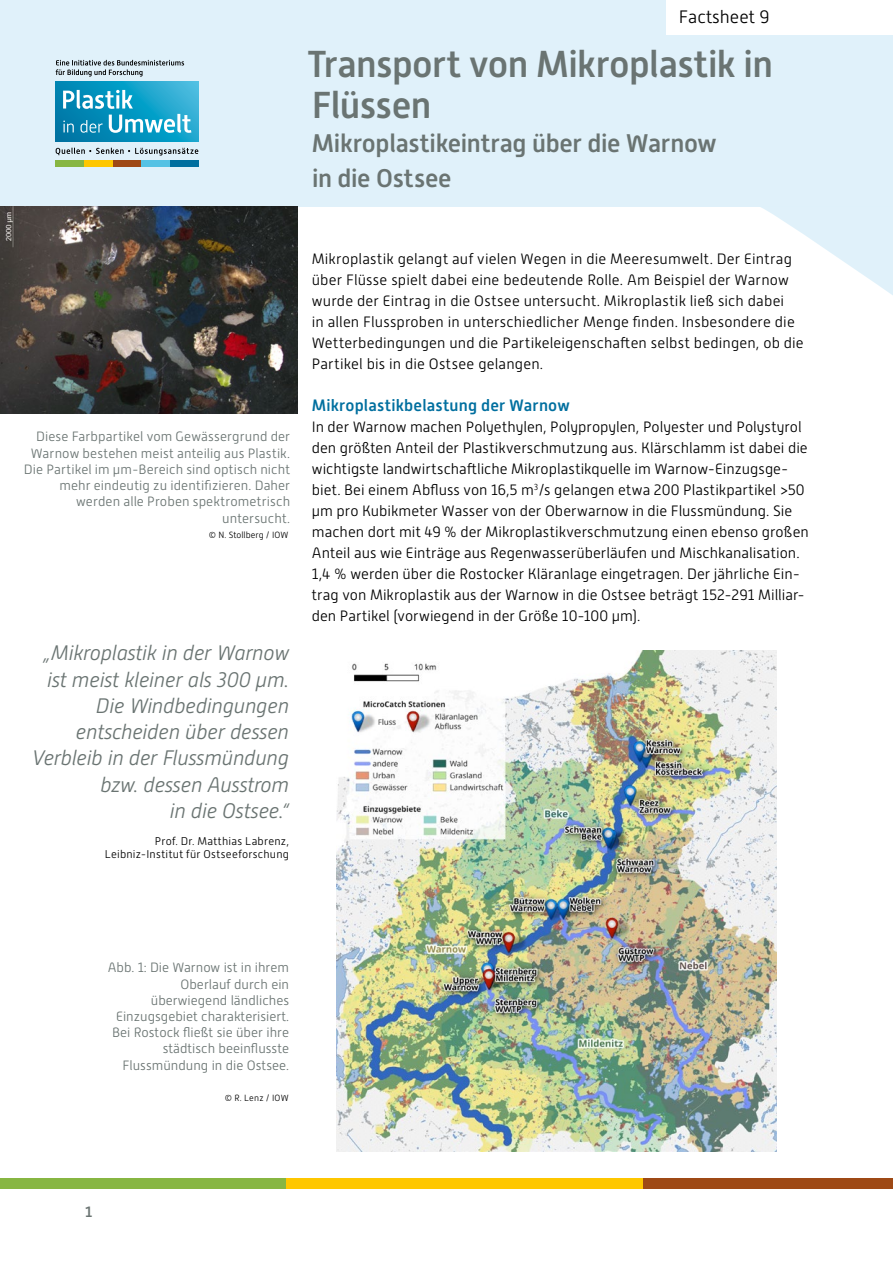
<style>
.page{position:relative;width:893px;height:1263px;background:#fff}
.page>*{position:absolute;margin:0;border:0;box-sizing:border-box;transform-origin:0 0}
.t1{font:500 37.5px/40.5px "Alwyn New";letter-spacing:-.015em;color:#6a7472}
.t2{font:500 25.5px/34.5px "Alwyn New";letter-spacing:-.015em;color:#6a7472}
.t3{font:italic 300 21px/26.2px "Alwyn New";letter-spacing:-.01em;color:#6a7472;text-align:right}
.t4{font:300 18px "Alwyn New";color:#000}
.t5{font:500 16.5px "Alwyn New";letter-spacing:.01em;color:#006f9f}
.t6{font:300 15px/21px "Alwyn New";letter-spacing:.005em;color:#000}
.t7{font:500 15px "Alwyn New";color:#6a7472}
.t8{font:300 13.5px/16.2px "Alwyn New";color:#6a7472;text-align:right}
.t9{font:300 11.25px/13.5px "Alwyn New";letter-spacing:.02em;color:#000;text-align:right}
.t10{font:300 9px "Alwyn New";color:#000}
</style>
<div class="page">
<div style="left:0;top:0;width:893px;height:207px;background:#dff1fa"></div>
<div style="left:0;top:1178px;width:287px;height:10px;background:#87b642"></div>
<div style="left:287px;top:1178px;width:357px;height:10px;background:#fec700"></div>
<div style="left:644px;top:1178px;width:249px;height:10px;background:#9e4915"></div>
<svg style="left:56px;top:81px;width:142px;height:60px;background:#1197c1"></svg>
<svg style="left:63px;top:90px;width:128px;height:43px;background:#43aecf"></svg>
<div style="left:56px;top:160px;width:28px;height:6px;background:#87b642"></div>
<div style="left:84px;top:160px;width:29px;height:6px;background:#fec700"></div>
<div style="left:113px;top:160px;width:28px;height:6px;background:#9e4915"></div>
<div style="left:141px;top:160px;width:29px;height:6px;background:#55c2e4"></div>
<div style="left:170px;top:160px;width:28px;height:6px;background:#006f9f"></div>
<svg style="left:56px;top:60px;width:128px;height:17px"></svg>
<svg style="left:56px;top:148px;width:142px;height:8px"></svg>
<div style="left:666px;top:1px;width:227px;height:34px;background:#fff"></div>
<svg style="left:761px;top:207px;width:132px;height:88px"></svg>
<img style="left:336px;top:650px;width:440px;height:501px">
<img style="left:0;top:207px;width:297px;height:206px">
<p class="t4" style="left:679px;top:7px;width:92px">Factsheet 9</p>
<h1 class="t1" style="left:307px;top:44px;width:468px">Transport von Mikroplastik in<br>Flüssen</h1>
<h2 class="t2" style="left:312px;top:126px;width:406px">Mikroplastikeintrag über die Warnow in die Ostsee</h2>
<p class="t8" style="left:24px;top:429px;width:268px">Diese Farbpartikel vom Gewässergrund der Warnow bestehen meist anteilig aus Plastik.<br>Die Partikel im µm-Bereich sind optisch nicht mehr eindeutig zu identifizieren. Daher werden alle Proben spektrometrisch untersucht.</p>
<p class="t10" style="left:209px;top:530px;width:81px">© N. Stollberg / IOW</p>
<h3 class="t3" style="left:32px;top:640px;width:259px">„Mikroplastik in der Warnow ist meist kleiner als 300 µm.<br>Die Windbedingungen entscheiden über dessen<br>Verbleib in der Flussmündung bzw. dessen Ausstrom<br>in die Ostsee.“</h3>
<p class="t9" style="left:105px;top:834px;width:186px">Prof. Dr. Matthias Labrenz,<br>Leibniz-Institut für Ostseeforschung</p>
<p class="t6" style="left:312px;top:248px;width:493px">Mikroplastik gelangt auf vielen Wegen in die Meeresumwelt. Der Eintrag über Flüsse spielt dabei eine bedeutende Rolle. Am Beispiel der Warnow wurde der Eintrag in die Ostsee untersucht. Mikroplastik ließ sich dabei<br>in allen Flussproben in unterschiedlicher Menge finden. Insbesondere die Wetterbedingungen und die Partikeleigenschaften selbst bedingen, ob die Partikel bis in die Ostsee gelangen.</p>
<p class="t5" style="left:312px;top:396px;width:259px">Mikroplastikbelastung der Warnow</p>
<p class="t6" style="left:312px;top:416px;width:498px">In der Warnow machen Polyethylen, Polypropylen, Polyester und Polystyrol den größten Anteil der Plastikverschmutzung aus. Klärschlamm ist dabei die wichtigste landwirtschaftliche Mikroplastikquelle im Warnow-Einzugsge&shy;biet. Bei einem Abfluss von 16,5 m<sup>3</sup>/s gelangen etwa 200 Plastikpartikel &gt;50 µm pro Kubikmeter Wasser von der Oberwarnow in die Flussmündung. Sie machen dort mit 49 % der Mikroplastikverschmutzung einen ebenso großen Anteil aus wie Einträge aus Regenwasserüberläufen und Mischkanalisation.<br>1,4 % werden über die Rostocker Kläranlage eingetragen. Der jährliche Ein&shy;trag von Mikroplastik aus der Warnow in die Ostsee beträgt 152-291 Milliar&shy;den Partikel (vorwiegend in der Größe 10-100 µm).</p>
<p class="t8" style="left:108px;top:960px;width:183px">Abb. 1: Die Warnow ist in ihrem<br>Oberlauf durch ein überwiegend ländliches<br>Einzugsgebiet charakterisiert.<br>Bei Rostock fließt sie über ihre städtisch beeinflusste<br>Flussmündung in die Ostsee.</p>
<p class="t10" style="left:225px;top:1093px;width:65px">© R. Lenz / IOW</p>
<p class="t7" style="left:85px;top:1203px;width:9px">1</p>
</div>
